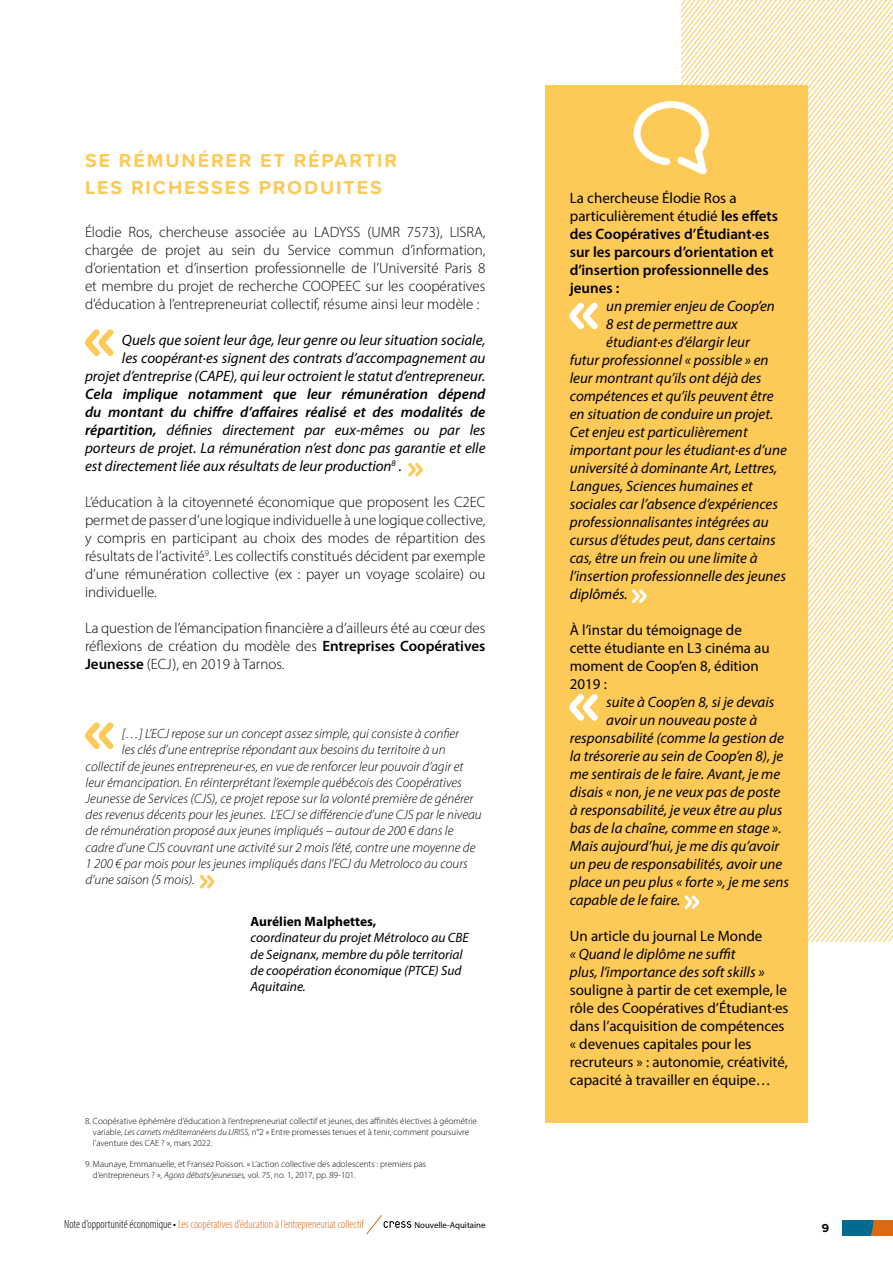
<style>
.page{position:relative;width:893px;height:1263px;background:#fff}
.page>*{position:absolute;margin:0;border:0;box-sizing:border-box;transform-origin:0 0}
.t1{font:700 19.5px/26.5px "Proxima Soft";letter-spacing:.1em;color:#fdc957}
.t2{font:italic 15px/18px "Myriad Pro";color:#000;text-align:right}
.t3{font:300 15px/18px "Myriad Pro";color:#000;text-align:justify}
.t4{font:15px/18px "Myriad Pro";color:#000}
.t5{font:600 15px/18px "Myriad Pro";color:#000}
.t6{font:italic 300 13.5px "Myriad Pro";color:#000}
.t7{font:italic 13.5px/16.2px "Myriad Pro";color:#000}
.t8{font:700 13.5px "Myriad Pro";color:#000}
.t9{font:300 condensed 12px "Myriad Pro";color:#db6913}
.t10{font:700 12px "Proxima Soft";color:#000}
.t11{font:300 9px/10.8px "Myriad Pro";color:#000}
.t12{font:8.85px "Myriad Pro";color:#000}
.s1{font-weight:600}
.s2{font-style:italic}
.s3{font-weight:400}
.s4{color:#000}
</style>
<div class="page">
<svg style="left:842px;top:1220px;width:51px;height:15px"></svg>
<svg style="left:366px;top:1215px;width:45px;height:20px"></svg>
<svg style="left:681px;top:0;width:212px;height:942px"></svg>
<div style="left:546px;top:85px;width:262px;height:1038px;background:#fdc957"></div>
<svg style="left:634px;top:101px;width:75px;height:73px"></svg>
<svg style="left:85px;top:722px;width:28px;height:27px"></svg>
<svg style="left:85px;top:329px;width:28px;height:27px"></svg>
<svg style="left:569px;top:303px;width:29px;height:26px"></svg>
<svg style="left:569px;top:694px;width:29px;height:27px"></svg>
<svg style="left:408px;top:463px;width:15px;height:13px"></svg>
<svg style="left:632px;top:589px;width:15px;height:14px"></svg>
<svg style="left:685px;top:895px;width:14px;height:14px"></svg>
<svg style="left:200px;top:875px;width:14px;height:13px"></svg>
<h1 class="t1" style="left:85px;top:147px;width:313px">SE RÉMUNÉRER ET RÉPARTIR<br>LES RICHESSES PRODUITES</h1>
<p class="t3" style="left:85px;top:223px;width:402px">Élodie Ros, chercheuse associée au LADYSS (UMR 7573), LISRA, chargée de projet au sein du Service commun d’information, d’orientation et d’insertion professionnelle de l’Université Paris 8 et membre du projet de recherche COOPEEC sur les coopératives d’éducation à l’entrepreneuriat collectif, résume ainsi leur modèle :</p>
<p class="t2" style="left:85px;top:331px;width:402px">Quels que soient leur âge, leur genre ou leur situation sociale,<br>les coopérant·es signent des contrats d’accompagnement au projet d’entreprise (CAPE), qui leur octroient le statut d’entrepreneur.</p>
<p class="t2" style="left:85px;top:385px;width:402px;text-align:justify"><span class="s1">Cela implique notamment que leur rémunération dépend du montant du chiffre d’affaires réalisé et des modalités de répartition,</span> définies directement par eux-mêmes ou par les porteurs de projet. La rémunération n’est donc pas garantie et elle est directement liée aux résultats de leur production<sup>8</sup> .</p>
<p class="t3" style="left:85px;top:493px;width:402px">L’éducation à la citoyenneté économique que proposent les C2EC permet de passer d’une logique individuelle à une logique collective, y compris en participant au choix des modes de répartition des résultats de l’activité<sup>9</sup>. Les collectifs constitués décident par exemple d’une rémunération collective (ex : payer un voyage scolaire) ou individuelle.</p>
<p class="t3" style="left:85px;top:619px;width:402px">La question de l’émancipation financière a d’ailleurs été au cœur des réflexions de création du modèle des <span class="s1">Entreprises Coopératives Jeunesse</span> (ECJ), en 2019 à Tarnos.</p>
<p class="t6" style="left:122px;top:725px;width:339px">[…] L’ECJ repose sur un concept assez simple, qui consiste à confier</p>
<p class="t6" style="left:122px;top:742px;width:325px">les clés d’une entreprise répondant aux besoins du territoire à un</p>
<p class="t6" style="left:86px;top:758px;width:379px">collectif de jeunes entrepreneur·es, en vue de renforcer leur pouvoir d’agir et</p>
<p class="t6" style="left:86px;top:774px;width:378px">leur émancipation. En réinterprétant l’exemple québécois des Coopératives</p>
<p class="t6" style="left:86px;top:790px;width:389px">Jeunesse de Services (CJS), ce projet repose sur la volonté première de générer</p>
<p class="t6" style="left:86px;top:806px;width:398px">des revenus décents pour les jeunes. L’ECJ se différencie d’une CJS par le niveau</p>
<p class="t6" style="left:86px;top:823px;width:369px">de rémunération proposé aux jeunes impliqués – autour de 200 € dans le</p>
<p class="t6" style="left:86px;top:839px;width:391px">cadre d’une CJS couvrant une activité sur 2 mois l’été, contre une moyenne de</p>
<p class="t6" style="left:86px;top:855px;width:384px">1 200 € par mois pour les jeunes impliqués dans l’ECJ du Metroloco au cours</p>
<p class="t6" style="left:86px;top:871px;width:111px">d’une saison (5 mois).</p>
<p class="t8" style="left:251px;top:913px;width:127px">Aurélien Malphettes,</p>
<p class="t7" style="left:251px;top:929px;width:220px">coordinateur du projet Métroloco au CBE de Seignanx, membre du pôle territorial de coopération économique (PTCE) Sud<br>Aquitaine.</p>
<p class="t11" style="left:93px;top:1115px;width:385px;text-indent:-8px">8. Coopérative éphémère d’éducation à l’entrepreneuriat collectif et jeunes, des affinités électives à géométrie variable, <span class="s2">Les carnets méditerranéens du LIRISS,</span> n°2 « Entre promesses tenues et à tenir, comment poursuivre l’aventure des CAE ? », mars 2022.</p>
<p class="t11" style="left:93px;top:1159px;width:335px;text-indent:-8px">9. Maunaye, Emmanuelle, et Fransez Poisson. « L’action collective des adolescents : premiers pas d’entrepreneurs ? », <span class="s2">Agora débats/jeunesses,</span> vol. 75, no. 1, 2017, pp. 89-101.</p>
<p class="t5" style="left:570px;top:189px;width:210px"><span class="s3">La chercheuse Élodie Ros a particulièrement étudié</span> les effets des Coopératives d’Étudiant·es sur les parcours d’orientation et d’insertion professionnelle des jeunes :</p>
<p class="t2" style="left:606px;top:297px;width:170px">un premier enjeu de Coop’en</p>
<p class="t2" style="left:606px;top:315px;width:133px">8 est de permettre aux</p>
<p class="t2" style="left:606px;top:333px;width:145px">étudiant·es d’élargir leur</p>
<p class="t2" style="left:570px;top:351px;width:200px">futur professionnel « possible » en</p>
<p class="t2" style="left:570px;top:369px;width:193px">leur montrant qu’ils ont déjà des</p>
<p class="t2" style="left:570px;top:387px;width:205px">compétences et qu’ils peuvent être</p>
<p class="t2" style="left:570px;top:405px;width:205px">en situation de conduire un projet.</p>
<p class="t2" style="left:570px;top:423px;width:179px">Cet enjeu est particulièrement</p>
<p class="t2" style="left:570px;top:441px;width:219px">important pour les étudiant·es d’une</p>
<p class="t2" style="left:570px;top:459px;width:209px">université à dominante Art, Lettres,</p>
<p class="t2" style="left:570px;top:477px;width:185px">Langues, Sciences humaines et</p>
<p class="t2" style="left:570px;top:495px;width:210px">sociales car l’absence d’expériences</p>
<p class="t2" style="left:570px;top:513px;width:200px">professionnalisantes intégrées au</p>
<p class="t2" style="left:570px;top:531px;width:207px">cursus d’études peut, dans certains</p>
<p class="t2" style="left:570px;top:549px;width:189px">cas, être un frein ou une limite à</p>
<p class="t2" style="left:570px;top:567px;width:218px">l’insertion professionnelle des jeunes</p>
<p class="t2" style="left:570px;top:585px;width:59px">diplômés.</p>
<p class="t4" style="left:570px;top:621px;width:201px">À l’instar du témoignage de cette étudiante en L3 cinéma au moment de Coop’en 8, édition<br>2019 :</p>
<p class="t2" style="left:606px;top:693px;width:170px">suite à Coop’en 8, si je devais</p>
<p class="t2" style="left:606px;top:711px;width:152px">avoir un nouveau poste à</p>
<p class="t2" style="left:570px;top:729px;width:216px">responsabilité (comme la gestion de</p>
<p class="t2" style="left:570px;top:747px;width:215px">la trésorerie au sein de Coop’en 8), je</p>
<p class="t2" style="left:570px;top:765px;width:212px">me sentirais de le faire. Avant, je me</p>
<p class="t2" style="left:570px;top:783px;width:212px">disais « non, je ne veux pas de poste</p>
<p class="t2" style="left:570px;top:801px;width:214px">à responsabilité, je veux être au plus</p>
<p class="t2" style="left:570px;top:819px;width:213px">bas de la chaîne, comme en stage ».</p>
<p class="t2" style="left:570px;top:837px;width:211px">Mais aujourd’hui, je me dis qu’avoir</p>
<p class="t2" style="left:570px;top:855px;width:214px">un peu de responsabilités, avoir une</p>
<p class="t2" style="left:570px;top:873px;width:221px">place un peu plus « forte », je me sens</p>
<p class="t2" style="left:570px;top:891px;width:112px">capable de le faire.</p>
<p class="t4" style="left:570px;top:927px;width:194px">Un article du journal Le Monde</p>
<p class="t2" style="left:570px;top:945px;width:196px;text-align:left">« Quand le diplôme ne suffit plus, l’importance des soft skills »</p>
<p class="t4" style="left:570px;top:981px;width:220px">souligne à partir de cet exemple, le rôle des Coopératives d’Étudiant·es dans l’acquisition de compétences « devenues capitales pour les recruteurs » : autonomie, créativité, capacité à travailler en équipe…</p>
<p class="t9" style="left:64px;top:1217px;width:301px"><span class="s4">Note d’opportunité économique •</span> Les coopératives d’éducation à l’entrepreneuriat collectif</p>
<p class="t10" style="left:822px;top:1219px;width:9px">9</p>
<p class="t12" style="left:414px;top:1219px;width:73px">Nouvelle-Aquitaine</p>
</div>
